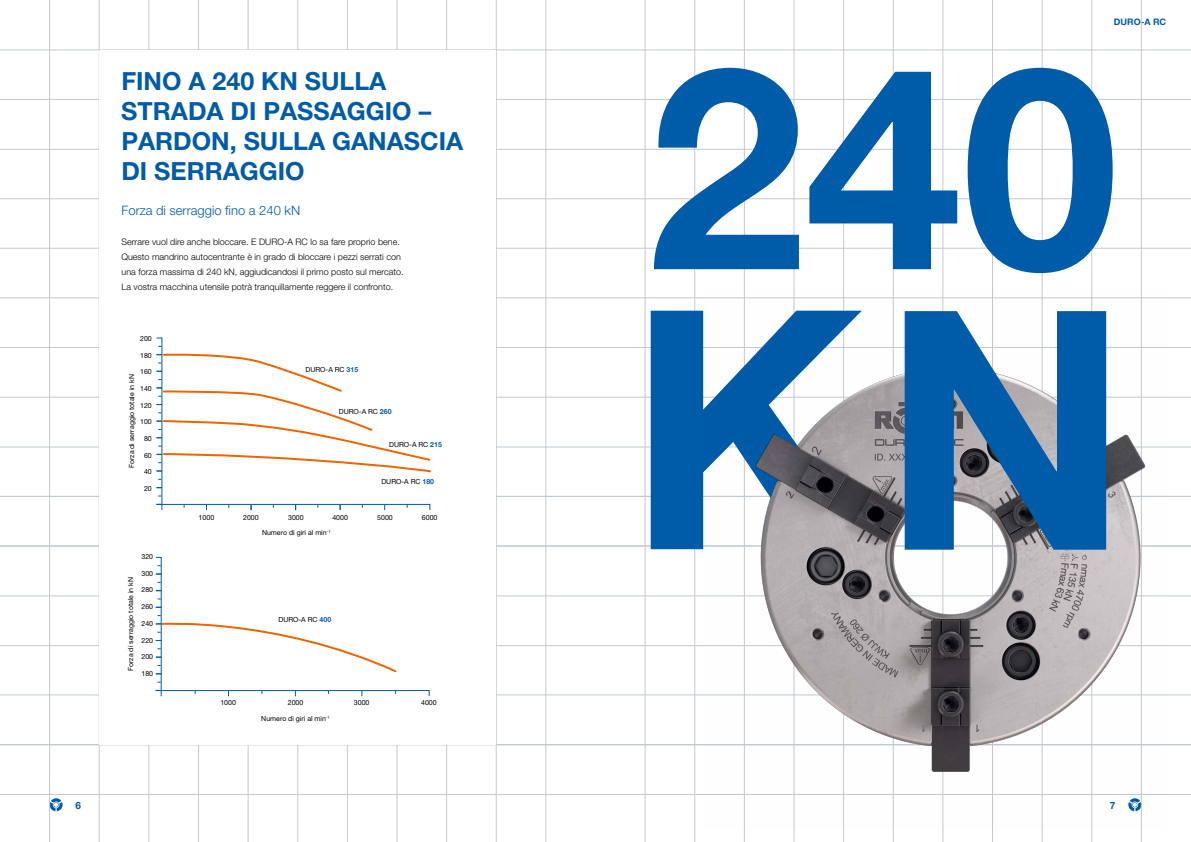
<style>
.page{position:relative;width:1191px;height:842px;background:#fff}
.page>*{position:absolute;margin:0;border:0;box-sizing:border-box;transform-origin:0 0}
.t1{font:700 334px "Helvetica Neue LT Pro";color:#005ba9}
.t2{font:700 282px "Helvetica Neue LT Pro";color:#005ba9}
.t3{font:700 25px/30px "Helvetica Neue LT Pro";color:#005ba9}
.t4{font:300 13px "Helvetica Neue LT Pro";color:#005ba9}
.t5{font:700 10px "Helvetica Neue LT Pro";color:#005ba9}
.t6{font:300 9px/15px "Helvetica Neue LT Pro";color:#000}
.t7{font:700 9px "Helvetica Neue LT Pro";color:#005ba9}
.t8{font:7px "Helvetica Neue LT Pro";color:#000}
.s1{font-weight:700;color:#005ba9}
</style>
<div class="page">
<svg style="left:50px;top:798px;width:13px;height:13px"></svg>
<hr style="left:49px;top:0;width:1px;height:842px;background:#c2cad0">
<hr style="left:645px;top:0;width:1px;height:842px;background:#c2cad0">
<hr style="left:99px;top:0;width:1px;height:842px;background:#c2cad0">
<hr style="left:694px;top:0;width:1px;height:842px;background:#c2cad0">
<hr style="left:149px;top:0;width:1px;height:842px;background:#c2cad0">
<hr style="left:744px;top:0;width:1px;height:842px;background:#c2cad0">
<hr style="left:198px;top:0;width:1px;height:842px;background:#c2cad0">
<hr style="left:794px;top:0;width:1px;height:842px;background:#c2cad0">
<hr style="left:248px;top:0;width:1px;height:842px;background:#c2cad0">
<hr style="left:843px;top:0;width:1px;height:842px;background:#c2cad0">
<hr style="left:297px;top:0;width:1px;height:842px;background:#c2cad0">
<hr style="left:893px;top:0;width:1px;height:842px;background:#c2cad0">
<hr style="left:347px;top:0;width:1px;height:842px;background:#c2cad0">
<hr style="left:942px;top:0;width:1px;height:842px;background:#c2cad0">
<hr style="left:397px;top:0;width:1px;height:842px;background:#c2cad0">
<hr style="left:992px;top:0;width:1px;height:842px;background:#c2cad0">
<hr style="left:446px;top:0;width:1px;height:842px;background:#c2cad0">
<hr style="left:1042px;top:0;width:1px;height:842px;background:#c2cad0">
<hr style="left:496px;top:0;width:1px;height:842px;background:#c2cad0">
<hr style="left:1091px;top:0;width:1px;height:842px;background:#c2cad0">
<hr style="left:545px;top:0;width:1px;height:842px;background:#c2cad0">
<hr style="left:1141px;top:0;width:1px;height:842px;background:#c2cad0">
<hr style="left:0;top:50px;width:1191px;height:1px;background:#c2cad0">
<hr style="left:0;top:99px;width:1191px;height:1px;background:#c2cad0">
<hr style="left:0;top:149px;width:1191px;height:1px;background:#c2cad0">
<hr style="left:0;top:199px;width:1191px;height:1px;background:#c2cad0">
<hr style="left:0;top:248px;width:1191px;height:1px;background:#c2cad0">
<hr style="left:0;top:298px;width:1191px;height:1px;background:#c2cad0">
<hr style="left:0;top:347px;width:1191px;height:1px;background:#c2cad0">
<hr style="left:0;top:397px;width:1191px;height:1px;background:#c2cad0">
<hr style="left:0;top:596px;width:1191px;height:1px;background:#c2cad0">
<hr style="left:0;top:447px;width:1191px;height:1px;background:#c2cad0">
<hr style="left:0;top:645px;width:1191px;height:1px;background:#c2cad0">
<hr style="left:0;top:496px;width:1191px;height:1px;background:#c2cad0">
<hr style="left:0;top:695px;width:1191px;height:1px;background:#c2cad0">
<hr style="left:0;top:745px;width:1191px;height:1px;background:#c2cad0">
<hr style="left:0;top:546px;width:1191px;height:1px;background:#c2cad0">
<hr style="left:0;top:744px;width:1191px;height:1px;background:#c2cad0">
<hr style="left:0;top:794px;width:1191px;height:1px;background:#c2cad0">
<div style="left:99px;top:50px;width:397px;height:694px;background:#fff"></div>
<img style="left:702px;top:290px;width:464px;height:537px">
<hr style="left:161px;top:557px;width:1px;height:139px;background:#005ba9">
<svg style="left:155px;top:689px;width:275px;height:8px"></svg>
<svg style="left:156px;top:615px;width:241px;height:59px"></svg>
<hr style="left:161px;top:338px;width:1px;height:172px;background:#005ba9">
<svg style="left:156px;top:503px;width:275px;height:8px"></svg>
<svg style="left:156px;top:353px;width:275px;height:120px"></svg>
<h3 class="t3" style="left:121px;top:65px;width:343px">FINO A 240 KN SULLA<br>STRADA DI PASSAGGIO –<br>PARDON, SULLA GANASCIA<br>DI SERRAGGIO</h3>
<h3 class="t4" style="left:121px;top:202px;width:180px">Forza di serraggio fino a 240 kN</h3>
<p class="t6" style="left:121px;top:234px;width:284px">Serrare vuol dire anche bloccare. E DURO-A RC lo sa fare proprio bene.<br>Questo mandrino autocentrante è in grado di bloccare i pezzi serrati con una forza massima di 240 kN, aggiudicandosi il primo posto sul mercato.<br>La vostra macchina utensile potrà tranquillamente reggere il confronto.</p>
<p class="t8" style="left:140px;top:334px;width:13px">200</p>
<p class="t8" style="left:140px;top:351px;width:13px">180</p>
<p class="t8" style="left:140px;top:368px;width:13px">160</p>
<p class="t8" style="left:140px;top:384px;width:13px">140</p>
<p class="t8" style="left:140px;top:401px;width:13px">120</p>
<p class="t8" style="left:140px;top:418px;width:13px">100</p>
<p class="t8" style="left:144px;top:434px;width:9px">80</p>
<p class="t8" style="left:144px;top:451px;width:9px">60</p>
<p class="t8" style="left:144px;top:468px;width:9px">40</p>
<p class="t8" style="left:144px;top:484px;width:9px">20</p>
<p class="t8" style="left:127px;top:468px;width:95px;rotate:-90deg">Forza di serraggio totale in kN</p>
<p class="t8" style="left:141px;top:552px;width:13px">320</p>
<p class="t8" style="left:141px;top:569px;width:13px">300</p>
<p class="t8" style="left:141px;top:586px;width:13px">280</p>
<p class="t8" style="left:141px;top:602px;width:13px">260</p>
<p class="t8" style="left:141px;top:619px;width:13px">240</p>
<p class="t8" style="left:141px;top:636px;width:13px">220</p>
<p class="t8" style="left:141px;top:653px;width:13px">200</p>
<p class="t8" style="left:141px;top:669px;width:13px">180</p>
<p class="t8" style="left:127px;top:671px;width:95px;rotate:-90deg">Forza di serraggio totale in kN</p>
<p class="t8" style="left:305px;top:366px;width:54px">DURO-A RC <span class="s1">315</span></p>
<p class="t8" style="left:339px;top:407px;width:54px">DURO-A RC <span class="s1">260</span></p>
<p class="t8" style="left:389px;top:440px;width:54px">DURO-A RC <span class="s1">215</span></p>
<p class="t8" style="left:381px;top:477px;width:54px">DURO-A RC <span class="s1">180</span></p>
<p class="t8" style="left:199px;top:513px;width:17px">1000</p>
<p class="t8" style="left:243px;top:513px;width:17px">2000</p>
<p class="t8" style="left:288px;top:513px;width:17px">3000</p>
<p class="t8" style="left:332px;top:513px;width:17px">4000</p>
<p class="t8" style="left:377px;top:513px;width:17px">5000</p>
<p class="t8" style="left:422px;top:513px;width:17px">6000</p>
<p class="t8" style="left:262px;top:529px;width:70px">Numero di giri al min<sup>-1</sup></p>
<p class="t8" style="left:278px;top:615px;width:54px">DURO-A RC <span class="s1">400</span></p>
<p class="t8" style="left:220px;top:698px;width:17px">1000</p>
<p class="t8" style="left:288px;top:698px;width:17px">2000</p>
<p class="t8" style="left:261px;top:715px;width:70px">Numero di giri al min<sup>-1</sup></p>
<p class="t8" style="left:354px;top:698px;width:17px">3000</p>
<p class="t8" style="left:421px;top:698px;width:17px">4000</p>
<p class="t7" style="left:1113px;top:16px;width:54px">DURO-A RC</p>
<h2 class="t2" style="left:648px;top:-6px;width:472px">240</h2>
<h1 class="t1" style="left:627px;top:224px;width:503px">KN</h1>
<p class="t5" style="left:75px;top:799px;width:7px">6</p>
<p class="t5" style="left:1110px;top:799px;width:7px">7</p>
</div>
